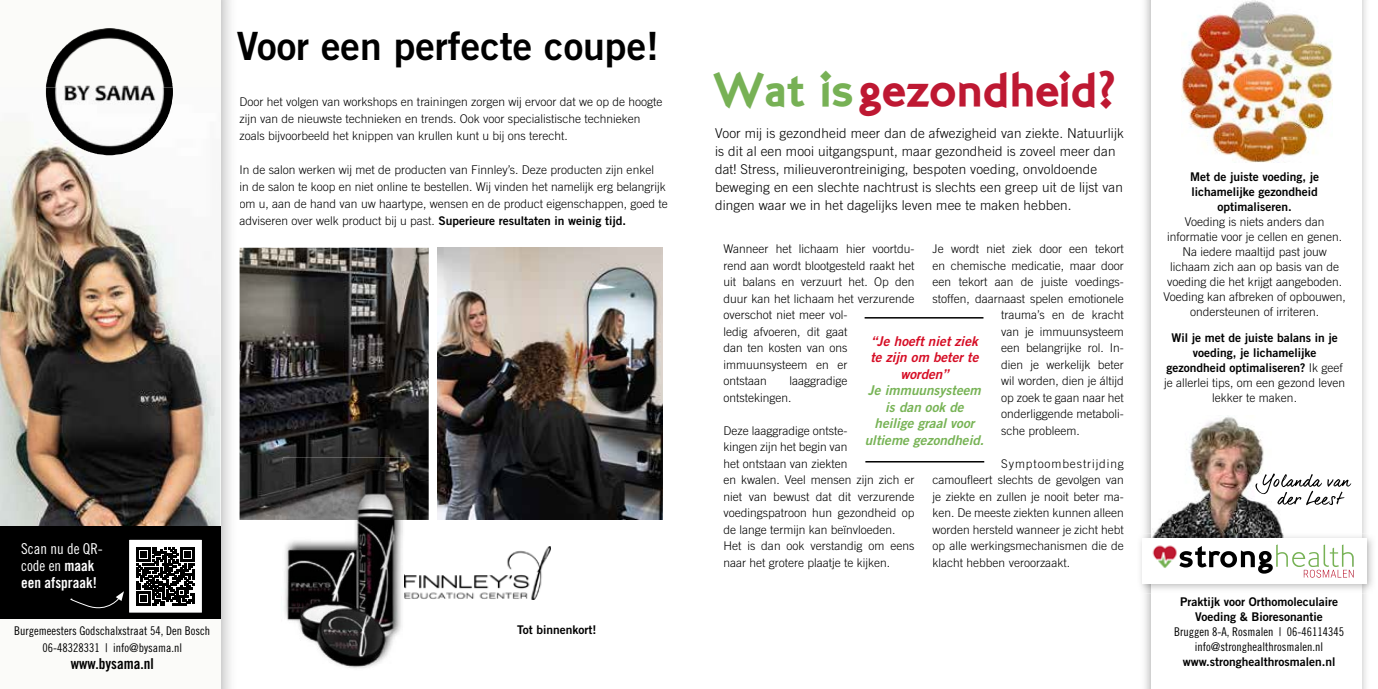
<style>
.page{position:relative;width:1378px;height:689px;background:#fff}
.page>*{position:absolute;margin:0;border:0;box-sizing:border-box;transform-origin:0 0}
.t1{font:47.25px "London Two";color:#be1832}
.t2{font:39px "Trade Gothic LT Std Bd 2";color:#000}
.t3{font:15px/17px "Trade Gothic LT Std Cn 18";color:#fff}
.t4{font:15px "Trade Gothic LT Std Bd Cn 20";color:#000}
.t5{font:15px "Trade Gothic LT Std Bd Cn 20";color:#fff}
.t6{font:300 13.5px/18px "Trade Gothic LT Std";letter-spacing:.01em;color:#000}
.t7{font:13.5px/16.5px "Trade Gothic LT Std Bd 2 Obl";color:#77b355;text-align:center}
.t8{font:13.5px/16.5px "Trade Gothic LT Std Bd 2 Obl";color:#d60d25;text-align:center}
.t9{font:300 12px/16.5px "Trade Gothic LT Std";color:#000}
.t10{font:12px/15px "Trade Gothic LT Std Bd 2";color:#000;text-align:center}
.t11{font:12px/17px "Trade Gothic LT Std Cn 18";color:#000;text-align:center}
.s1{font-family:"Trade Gothic LT Std Bd 2";font-weight:400}
.s2{font-family:"Trade Gothic LT Std Bd Cn 20"}
.s3{color:#77b155}
.s4{font-family:"Trade Gothic LT Std";font-weight:300}
</style>
<div class="page">
<img style="left:220px;top:0;width:11px;height:689px">
<img style="left:0;top:85px;width:220px;height:441px">
<img style="left:128px;top:87px;width:45px;height:68px">
<div style="left:0;top:526px;width:220px;height:93px;background:#000"></div>
<img style="left:46px;top:28px;width:127px;height:59px">
<img style="left:46px;top:87px;width:82px;height:68px">
<img style="left:437px;top:248px;width:226px;height:272px">
<div style="left:128px;top:539px;width:75px;height:74px;background:#fff"></div>
<svg style="left:136px;top:547px;width:59px;height:58px"></svg>
<div style="left:128px;top:538px;width:75px;height:76px;border:1px solid #000"></div>
<svg style="left:70px;top:591px;width:54px;height:18px"></svg>
<img style="left:405px;top:546px;width:145px;height:53px">
<img style="left:240px;top:248px;width:189px;height:272px">
<img style="left:283px;top:458px;width:122px;height:62px">
<img style="left:281px;top:463px;width:2px;height:57px">
<img style="left:283px;top:463px;width:119px;height:205px">
<img style="left:1181px;top:0;width:151px;height:163px">
<img style="left:1153px;top:416px;width:129px;height:117px">
<img style="left:1141px;top:533px;width:229px;height:60px">
<img style="left:1151px;top:533px;width:211px;height:60px">
<div style="left:1142px;top:538px;width:224px;height:46px;background:#fff"></div>
<img style="left:1152px;top:544px;width:202px;height:34px">
<hr style="left:864px;top:317px;width:119px;height:1px;background:#000">
<hr style="left:865px;top:461px;width:119px;height:1px;background:#000">
<svg style="left:1255px;top:473px;width:96px;height:32px"></svg>
<h2 class="t2" style="left:237px;top:22px;width:424px">Voor een perfecte coupe!</h2>
<p class="t9" style="left:240px;top:93px;width:424px;line-height:17px">Door het volgen van workshops en trainingen zorgen wij ervoor dat we op de hoogte zijn van de nieuwste technieken en trends. Ook voor specialistische technieken zoals bijvoorbeeld het knippen van krullen kunt u bij ons terecht.</p>
<p class="t9" style="left:240px;top:161px;width:430px;line-height:17px">In de salon werken wij met de producten van Finnley’s. Deze producten zijn enkel<br>in de salon te koop en niet online te bestellen. Wij vinden het namelijk erg belangrijk om u, aan de hand van uw haartype, wensen en de product eigenschappen, goed te adviseren over welk product bij u past. <span class="s1">Superieure resultaten in weinig tijd.</span></p>
<p class="t3" style="left:21px;top:540px;width:83px">Scan nu de QR&shy;code en <span class="s2">maak</span></p>
<p class="t5" style="left:21px;top:574px;width:77px">een afspraak!</p>
<p class="t11" style="left:14px;top:622px;width:197px">Burgemeesters Godschalxstraat 54, Den Bosch<br>06-48328331 | info@bysama.nl</p>
<p class="t4" style="left:71px;top:654px;width:84px">www.bysama.nl</p>
<p class="t10" style="left:517px;top:622px;width:81px">Tot binnenkort!</p>
<h1 class="t1" style="left:713px;top:59px;width:403px"><span class="s3">Wat is</span>gezondheid?</h1>
<p class="t6" style="left:715px;top:124px;width:410px">Voor mij is gezondheid meer dan de afwezigheid van ziekte. Natuurlijk is dit al een mooi uitgangspunt, maar gezondheid is zoveel meer dan dat! Stress, milieuverontreiniging, bespoten voeding, onvoldoende beweging en een slechte nachtrust is slechts een greep uit de lijst van dingen waar we in het dagelijks leven mee te maken hebben.</p>
<p class="t9" style="left:723px;top:240px;width:193px">Wanneer het lichaam hier voortdu&shy;rend aan wordt blootgesteld raakt het uit balans en verzuurt het. Op den duur kan het lichaam het verzurende overschot niet meer vol-<br>ledig afvoeren, dit gaat<br>dan ten kosten van ons immuunsysteem en er<br>ontstaan</p>
<p class="t9" style="left:932px;top:240px;width:193px">Je wordt niet ziek door een tekort</p>
<p class="t9" style="left:932px;top:257px;width:193px">en chemische medicatie, maar door</p>
<p class="t9" style="left:932px;top:273px;width:193px">een tekort aan de juiste voedings-</p>
<p class="t9" style="left:932px;top:290px;width:193px">stoffen, daarnaast spelen emotionele</p>
<p class="t9" style="left:1001px;top:306px;width:124px">trauma’s en de kracht</p>
<p class="t9" style="left:1001px;top:323px;width:124px">van je immuunsysteem</p>
<p class="t9" style="left:1001px;top:339px;width:124px">een belangrijke rol. In-</p>
<p class="t9" style="left:1001px;top:356px;width:124px">dien je werkelijk beter</p>
<p class="t9" style="left:1001px;top:372px;width:124px">wil worden, dien je áltijd</p>
<p class="t9" style="left:1001px;top:389px;width:124px">op zoek te gaan naar het</p>
<p class="t9" style="left:1001px;top:405px;width:124px">onderliggende metaboli-</p>
<p class="t9" style="left:1001px;top:422px;width:80px">sche probleem.</p>
<p class="t9" style="left:932px;top:455px;width:193px;text-align:justify;text-indent:69px">Symptoombestrijding camoufleert slechts de gevolgen van je ziekte en zullen je nooit beter ma&shy;ken. De meeste ziekten kunnen alleen worden hersteld wanneer je zicht hebt op alle werkingsmechanismen die de klacht hebben veroorzaakt.</p>
<p class="t8" style="left:870px;top:333px;width:109px">“Je hoeft niet ziek te zijn om beter te worden”</p>
<p class="t7" style="left:865px;top:382px;width:121px">Je immuunsysteem is dan ook de heilige graal voor ultieme gezondheid.</p>
<p class="t9" style="left:723px;top:372px;width:126px;text-indent:66px">laaggradige ontstekingen.</p>
<p class="t9" style="left:723px;top:422px;width:193px">Deze laaggradige ontste-<br>kingen zijn het begin van<br>het ontstaan van ziekten<br>en kwalen. Veel mensen zijn zich er niet van bewust dat dit verzurende voedingspatroon hun gezondheid op de lange termijn kan beïnvloeden.<br>Het is dan ook verstandig om eens naar het grotere plaatje te kijken.</p>
<p class="t10" style="left:1190px;top:169px;width:130px">Met de juiste voeding, je lichamelijke gezondheid optimaliseren.</p>
<p class="t9" style="left:1163px;top:214px;width:184px;line-height:15px;text-align:center">Voeding is niets anders dan informatie voor je cellen en genen.<br>Na iedere maaltijd past jouw lichaam zich aan op basis van de voeding die het krijgt aangeboden.<br>Voeding kan afbreken of opbouwen, ondersteunen of irriteren.</p>
<p class="t10" style="left:1166px;top:330px;width:178px">Wil je met de juiste balans in je voeding, je lichamelijke gezondheid optimaliseren? <span class="s4">Ik geef</span></p>
<p class="t9" style="left:1164px;top:375px;width:182px;line-height:15px;text-align:center">je allerlei tips, om een gezond leven lekker te maken.</p>
<p class="t10" style="left:1180px;top:594px;width:159px">Praktijk voor Orthomoleculaire<br>Voeding &amp; Bioresonantie</p>
<p class="t11" style="left:1174px;top:624px;width:171px;line-height:15px">Bruggen 8-A, Rosmalen | 06-46114345 info@stronghealthrosmalen.nl</p>
<p class="t10" style="left:1182px;top:654px;width:154px">www.stronghealthrosmalen.nl</p>
</div>
